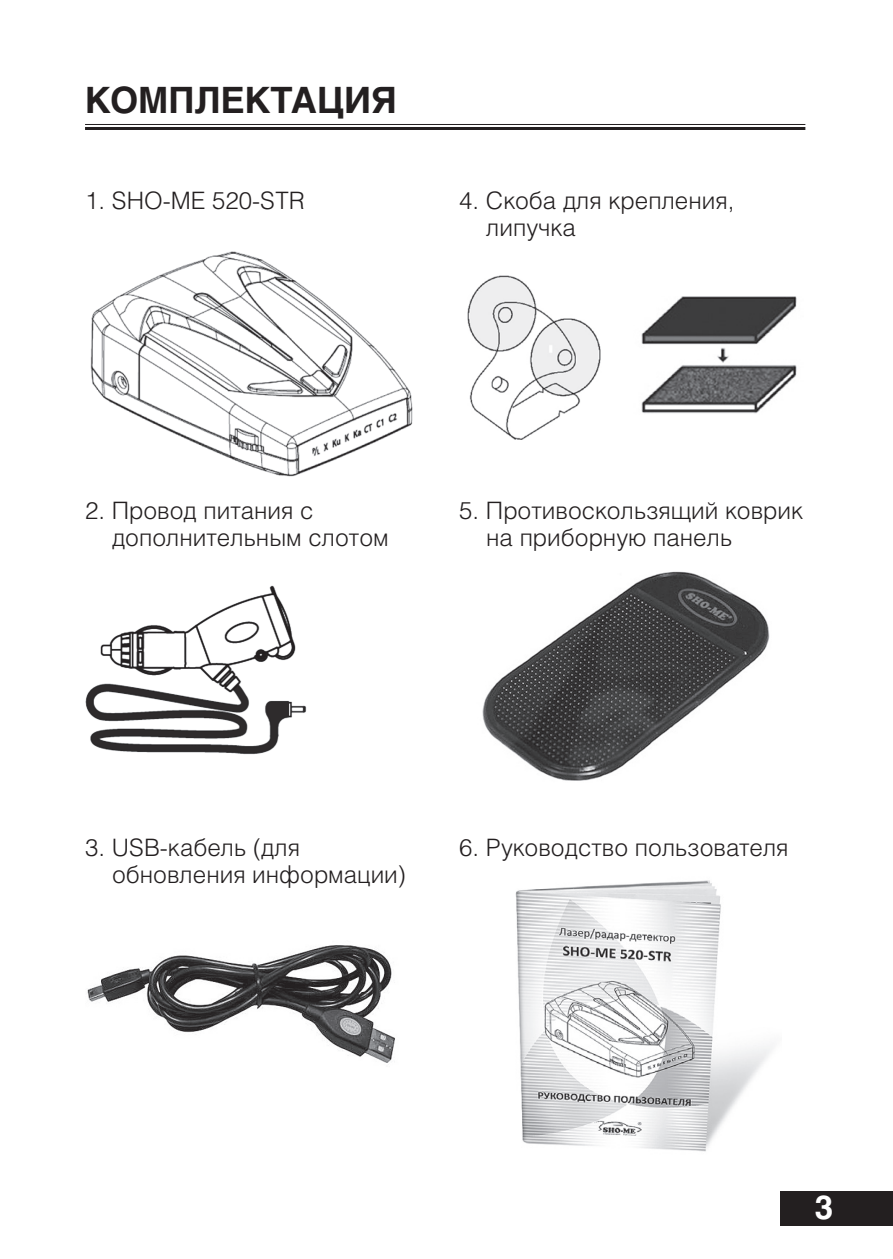
<style>
.page{position:relative;width:893px;height:1259px;background:#fff}
.page>*{position:absolute;margin:0;border:0;box-sizing:border-box;transform-origin:0 0}
.t1{font:700 36px "Helios";color:#231f20}
.t2{font:700 33px "Helios";color:#fff}
.t3{font:300 24px/27px "Helios";color:#231f20}
</style>
<div class="page">
<div style="left:780px;top:1191px;width:113px;height:34px;background:#231f20"></div>
<hr style="left:85px;top:124px;width:720px;height:1px;background:#231f20">
<hr style="left:85px;top:127px;width:720px;height:3px;background:#231f20">
<img style="left:90px;top:251px;width:323px;height:226px">
<img style="left:85px;top:585px;width:222px;height:169px">
<img style="left:87px;top:945px;width:308px;height:118px">
<img style="left:467px;top:275px;width:134px;height:165px">
<img style="left:641px;top:296px;width:156px;height:118px">
<img style="left:482px;top:571px;width:288px;height:210px">
<img style="left:515px;top:880px;width:257px;height:272px">
<h1 class="t1" style="left:85px;top:79px;width:313px">КОМПЛЕКТАЦИЯ</h1>
<p class="t3" style="left:85px;top:186px;width:221px">1. SHO-ME 520-STR</p>
<p class="t3" style="left:486px;top:186px;width:250px;text-indent:-27px">4. Скоба для крепления, липучка</p>
<p class="t3" style="left:112px;top:496px;width:278px;text-indent:-27px">2. Провод питания с дополнительным слотом</p>
<p class="t3" style="left:486px;top:496px;width:318px;text-indent:-27px">5. Противоскользящий коврик на приборную панель</p>
<p class="t3" style="left:112px;top:834px;width:295px;text-indent:-27px">3. USB-кабель (для обновления информации)</p>
<p class="t3" style="left:459px;top:834px;width:331px">6. Руководство пользователя</p>
<h2 class="t2" style="left:815px;top:1188px;width:20px">3</h2>
</div>
